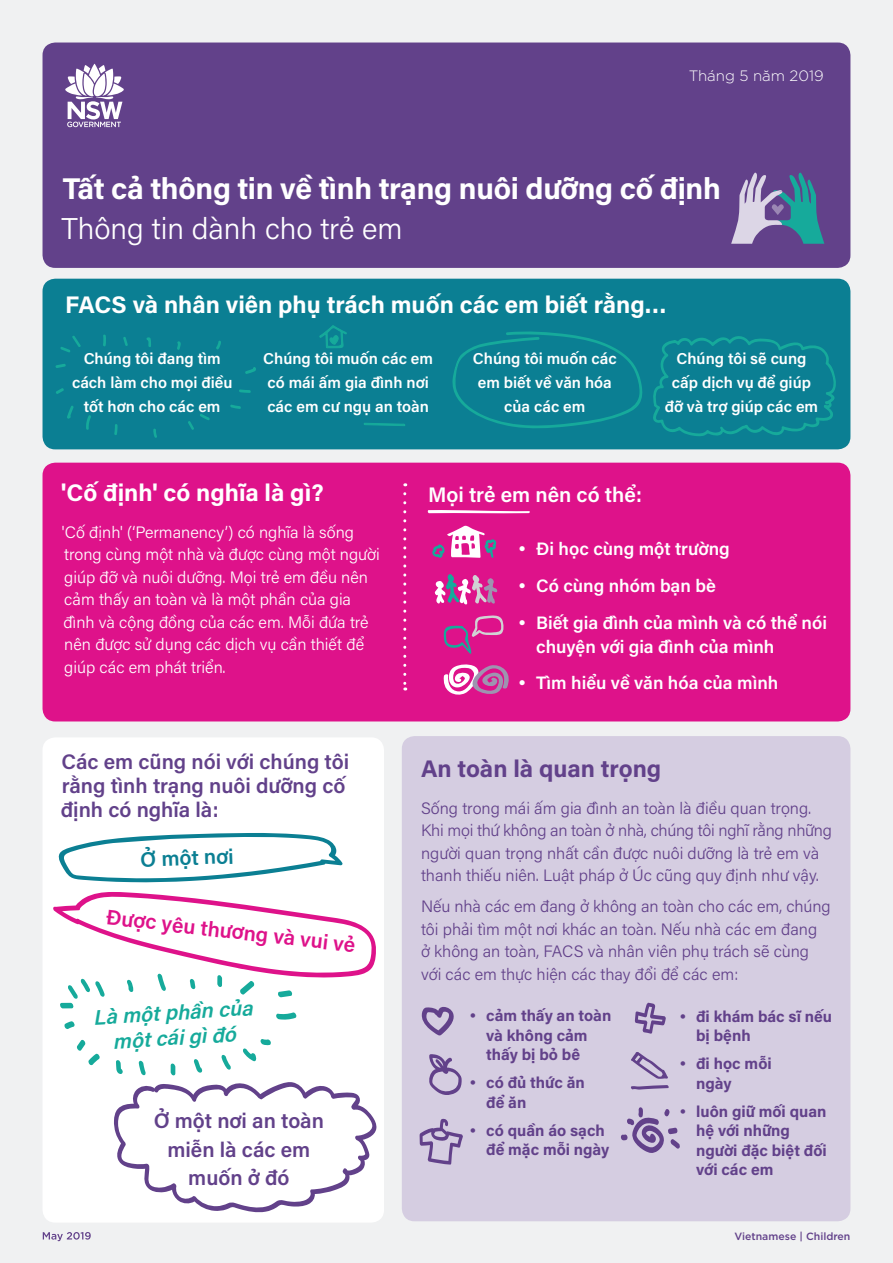
<style>
.page{position:relative;width:893px;height:1263px;background:#f0f1f2}
.page>*{position:absolute;margin:0;border:0;box-sizing:border-box;transform-origin:0 0}
.Doc_Heading{font:700 30px "Acumin Pro";letter-spacing:-.01em;color:#fff}
.t1{font:300 30px "Acumin Pro";color:#fff}
.t2{font:700 24px "Acumin Pro";color:#fff}
.t3{font:700 24px "Acumin Pro";color:#62418a}
.t4{font:600 21px/24px "Acumin Pro";color:#62418a}
.t5{font:italic 600 21px/25.2px "Acumin Pro";color:#16aa9b;text-align:center}
.t6{font:600 21px "Acumin Pro";color:#de128a}
.t7{font:600 21px "Acumin Pro";color:#fff}
.t8{font:600 21px "Acumin Pro";color:#0b7f93}
.t9{font:600 18px/24px "Acumin Pro";color:#fff}
.t10{font:300 16.5px/22.5px "Acumin Pro";color:#62418a}
.t11{font:300 16.5px/22.5px "Acumin Pro";color:#fff}
.t12{font:600 15.75px/24px "Acumin Pro";color:#fff;text-align:center}
.t13{font:700 15.75px/19.5px "Acumin Pro";color:#62418a}
.t14{font:300 15px "Gotham";color:#fff}
.t15{font:500 10.5px "Gotham";color:#62418a}
.s1{font-family:"Gotham";font-weight:500}
</style>
<div class="page">
<div style="left:43px;top:43px;width:807px;height:225px;background:#62418a;border-radius:13px"></div>
<div style="left:43px;top:279px;width:807px;height:170px;background:#0b7f93;border-radius:13px"></div>
<div style="left:43px;top:463px;width:807px;height:258px;background:#de128a;border-radius:13px"></div>
<div style="left:43px;top:737px;width:341px;height:485px;background:#fff;border-radius:13px"></div>
<div style="left:402px;top:736px;width:448px;height:485px;background:#d5cde1;border-radius:13px"></div>
<svg style="left:403px;top:494px;width:3px;height:196px"></svg>
<svg style="left:427px;top:510px;width:103px;height:3px"></svg>
<svg style="left:434px;top:574px;width:64px;height:31px"></svg>
<svg style="left:443px;top:615px;width:61px;height:39px"></svg>
<svg style="left:443px;top:664px;width:66px;height:31px"></svg>
<svg style="left:60px;top:336px;width:21px;height:17px"></svg>
<svg style="left:55px;top:364px;width:11px;height:4px"></svg>
<svg style="left:56px;top:388px;width:8px;height:6px"></svg>
<svg style="left:67px;top:406px;width:7px;height:13px"></svg>
<svg style="left:87px;top:415px;width:6px;height:48px"></svg>
<svg style="left:114px;top:424px;width:4px;height:11px"></svg>
<svg style="left:154px;top:428px;width:3px;height:10px"></svg>
<svg style="left:188px;top:414px;width:22px;height:16px"></svg>
<svg style="left:230px;top:404px;width:11px;height:5px"></svg>
<svg style="left:239px;top:389px;width:12px;height:4px"></svg>
<svg style="left:245px;top:367px;width:11px;height:7px"></svg>
<svg style="left:216px;top:340px;width:5px;height:10px"></svg>
<svg style="left:177px;top:341px;width:4px;height:9px"></svg>
<svg style="left:146px;top:337px;width:5px;height:10px"></svg>
<svg style="left:123px;top:337px;width:5px;height:9px"></svg>
<svg style="left:103px;top:334px;width:3px;height:13px"></svg>
<svg style="left:364px;top:423px;width:41px;height:3px"></svg>
<svg style="left:319px;top:325px;width:28px;height:23px"></svg>
<svg style="left:452px;top:331px;width:191px;height:98px"></svg>
<svg style="left:421px;top:1007px;width:33px;height:29px"></svg>
<svg style="left:432px;top:526px;width:64px;height:32px"></svg>
<svg style="left:429px;top:1054px;width:33px;height:41px"></svg>
<svg style="left:419px;top:1119px;width:44px;height:46px"></svg>
<svg style="left:635px;top:1003px;width:31px;height:31px"></svg>
<svg style="left:621px;top:1107px;width:59px;height:46px"></svg>
<svg style="left:76px;top:1039px;width:24px;height:26px"></svg>
<svg style="left:53px;top:892px;width:323px;height:137px"></svg>
<svg style="left:58px;top:833px;width:285px;height:49px"></svg>
<svg style="left:114px;top:1039px;width:263px;height:174px"></svg>
<svg style="left:652px;top:172px;width:188px;height:264px"></svg>
<svg style="left:631px;top:1085px;width:38px;height:5px"></svg>
<svg style="left:631px;top:1052px;width:37px;height:27px"></svg>
<svg style="left:43px;top:1232px;width:48px;height:9px"></svg>
<svg style="left:65px;top:64px;width:59px;height:63px"></svg>
<p class="t14" style="left:689px;top:66px;width:137px">Tháng 5 năm 2019</p>
<p class="Doc_Heading" style="left:63px;top:167px;width:660px">Tất cả thông tin về tình trạng nuôi dưỡng cố định</p>
<p class="t1" style="left:62px;top:208px;width:342px">Thông tin dành cho trẻ em</p>
<p class="t2" style="left:65px;top:287px;width:603px">FACS và nhân viên phụ trách muốn các em biết rằng…</p>
<p class="t12" style="left:72px;top:346px;width:162px">Chúng tôi đang tìm cách làm cho mọi điều tốt hơn cho các em</p>
<p class="t12" style="left:263px;top:346px;width:171px;text-align:left">Chúng tôi muốn các em có mái ấm gia đình nơi các em cư ngụ an toàn</p>
<p class="t12" style="left:473px;top:346px;width:145px">Chúng tôi muốn các em biết về văn hóa của các em</p>
<p class="t12" style="left:665px;top:346px;width:155px">Chúng tôi sẽ cung cấp dịch vụ để giúp đỡ và trợ giúp các em</p>
<p class="t2" style="left:61px;top:476px;width:264px">'Cố định' có nghĩa là gì?</p>
<p class="t11" style="left:62px;top:520px;width:319px">'Cố định' (‘Permanency’) có nghĩa là sống trong cùng một nhà và được cùng một người giúp đỡ và nuôi dưỡng. Mọi trẻ em đều nên cảm thấy an toàn và là một phần của gia đình và cộng đồng của các em. Mỗi đứa trẻ nên được sử dụng các dịch vụ cần thiết để giúp các em phát triển.</p>
<p class="t4" style="left:61px;top:749px;width:290px">Các em cũng nói với chúng tôi rằng tình trạng nuôi dưỡng cố định có nghĩa là:</p>
<p class="t8" style="left:140px;top:845px;width:95px;rotate:-2deg">Ở một nơi</p>
<p class="t6" style="left:108px;top:903px;width:252px;rotate:6deg">Được yêu thương và vui vẻ</p>
<p class="t5" style="left:92px;top:1004px;width:161px;rotate:-4deg">Là một phần của một cái gì đó</p>
<p class="t4" style="left:154px;top:1106px;width:172px;line-height:28.5px;text-align:center">Ở một nơi an toàn miễn là các em muốn ở đó</p>
<p class="t7" style="left:428px;top:480px;width:215px">Mọi trẻ em nên có thể:</p>
<p class="t9" style="left:518px;top:536px;width:214px"><span class="s1">•</span> Đi học cùng một trường</p>
<p class="t9" style="left:518px;top:573px;width:200px"><span class="s1">•</span> Có cùng nhóm bạn bè</p>
<p class="t9" style="left:536px;top:609px;width:292px;text-indent:-18px"><span class="s1">•</span> Biết gia đình của mình và có thể nói chuyện với gia đình của mình</p>
<p class="t9" style="left:518px;top:670px;width:262px"><span class="s1">•</span> Tìm hiểu về văn hóa của mình</p>
<p class="t3" style="left:421px;top:752px;width:242px">An toàn là quan trọng</p>
<p class="t10" style="left:421px;top:796px;width:412px">Sống trong mái ấm gia đình an toàn là điều quan trọng.<br>Khi mọi thứ không an toàn ở nhà, chúng tôi nghĩ rằng những người quan trọng nhất cần được nuôi dưỡng là trẻ em và thanh thiếu niên. Luật pháp ở Úc cũng quy định như vậy.</p>
<p class="t10" style="left:421px;top:895px;width:411px">Nếu nhà các em đang ở không an toàn cho các em, chúng tôi phải tìm một nơi khác an toàn. Nếu nhà các em đang<br>ở không an toàn, FACS và nhân viên phụ trách sẽ cùng với các em thực hiện các thay đổi để các em:</p>
<p class="t13" style="left:486px;top:1005px;width:127px;text-indent:-17px"><span class="s1">•</span> cảm thấy an toàn và không cảm thấy bị bỏ bê</p>
<p class="t13" style="left:486px;top:1072px;width:100px;text-indent:-17px"><span class="s1">•</span> có đủ thức ăn để ăn</p>
<p class="t13" style="left:469px;top:1120px;width:142px;text-align:right"><span class="s1">•</span> có quần áo sạch để mặc mỗi ngày</p>
<p class="t13" style="left:696px;top:1005px;width:137px;text-indent:-17px"><span class="s1">•</span> đi khám bác sĩ nếu bị bệnh</p>
<p class="t13" style="left:696px;top:1053px;width:77px;text-indent:-17px"><span class="s1">•</span> đi học mỗi ngày</p>
<p class="t13" style="left:696px;top:1100px;width:132px;text-indent:-17px"><span class="s1">•</span> luôn giữ mối quan hệ với những người đặc biệt đối với các em</p>
<p class="t15" style="left:734px;top:1229px;width:118px">Vietnamese | Children</p>
</div>
